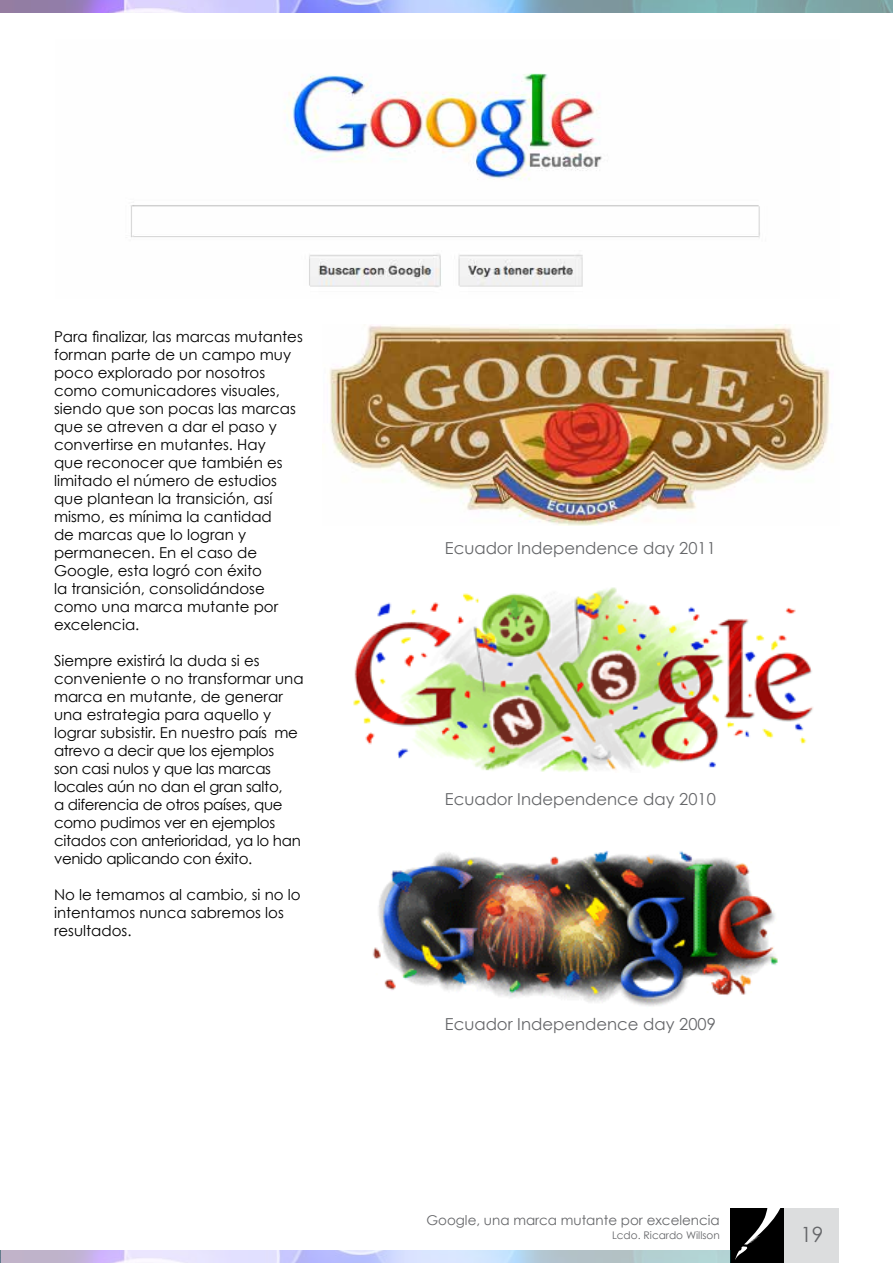
<style>
.page{position:relative;width:893px;height:1263px;background:#fff}
.page>*{position:absolute;margin:0;border:0;box-sizing:border-box;transform-origin:0 0}
.t1{font:21px "Century Gothic";color:#656669}
.t2{font:16.5px "Century Gothic";color:#656669}
.t3{font:15px/18px "Century Gothic";color:#000}
.t4{font:15px/18px "Century Gothic";letter-spacing:-.02em;color:#000}
.t5{font:13.5px "Century Gothic";color:#656669}
.t6{font:10.5px "Century Gothic";color:#656669}
</style>
<div class="page">
<div style="left:731px;top:1208px;width:54px;height:55px;background:#000"></div>
<svg style="left:735px;top:1208px;width:50px;height:52px"></svg>
<div style="left:785px;top:1208px;width:54px;height:55px;background:#dcddde"></div>
<img style="left:1px;top:0;width:892px;height:13px">
<img style="left:1px;top:1250px;width:730px;height:13px">
<svg style="left:0;top:0;width:1px;height:13px"></svg>
<svg style="left:0;top:1250px;width:1px;height:13px"></svg>
<img style="left:130px;top:73px;width:630px;height:214px">
<img style="left:322px;top:325px;width:509px;height:200px">
<img style="left:353px;top:587px;width:460px;height:185px">
<img style="left:372px;top:850px;width:406px;height:157px">
<p class="t3" style="left:54px;top:327px;width:250px">Para finalizar, las marcas mutantes forman parte de un campo muy poco explorado por nosotros como comunicadores visuales, siendo que son pocas las marcas que se atreven a dar el paso y convertirse en mutantes. Hay<br>que reconocer que también es limitado el número de estudios que plantean la transición, así mismo, es mínima la cantidad<br>de marcas que lo logran y permanecen. En el caso de<br>Google, esta logró con éxito<br>la transición, consolidándose como una marca mutante por excelencia.</p>
<p class="t4" style="left:54px;top:651px;width:251px">Siempre existirá la duda si es conveniente o no transformar una marca en mutante, de generar una estrategia para aquello y lograr subsistir. En nuestro país me atrevo a decir que los ejemplos<br>son casi nulos y que las marcas locales aún no dan el gran salto,<br>a diferencia de otros países, que como pudimos ver en ejemplos citados con anterioridad, ya lo han venido aplicando con éxito.</p>
<p class="t3" style="left:54px;top:885px;width:248px">No le temamos al cambio, si no lo intentamos nunca sabremos los resultados.</p>
<p class="t2" style="left:445px;top:538px;width:272px">Ecuador Independence day 2011</p>
<p class="t2" style="left:445px;top:789px;width:272px">Ecuador Independence day 2010</p>
<p class="t2" style="left:445px;top:1014px;width:272px">Ecuador Independence day 2009</p>
<p class="t5" style="left:426px;top:1212px;width:295px">Google, una marca mutante por excelencia</p>
<p class="t6" style="left:612px;top:1229px;width:109px">Lcdo. Ricardo Willson</p>
<h1 class="t1" style="left:800px;top:1222px;width:25px">19</h1>
</div>
